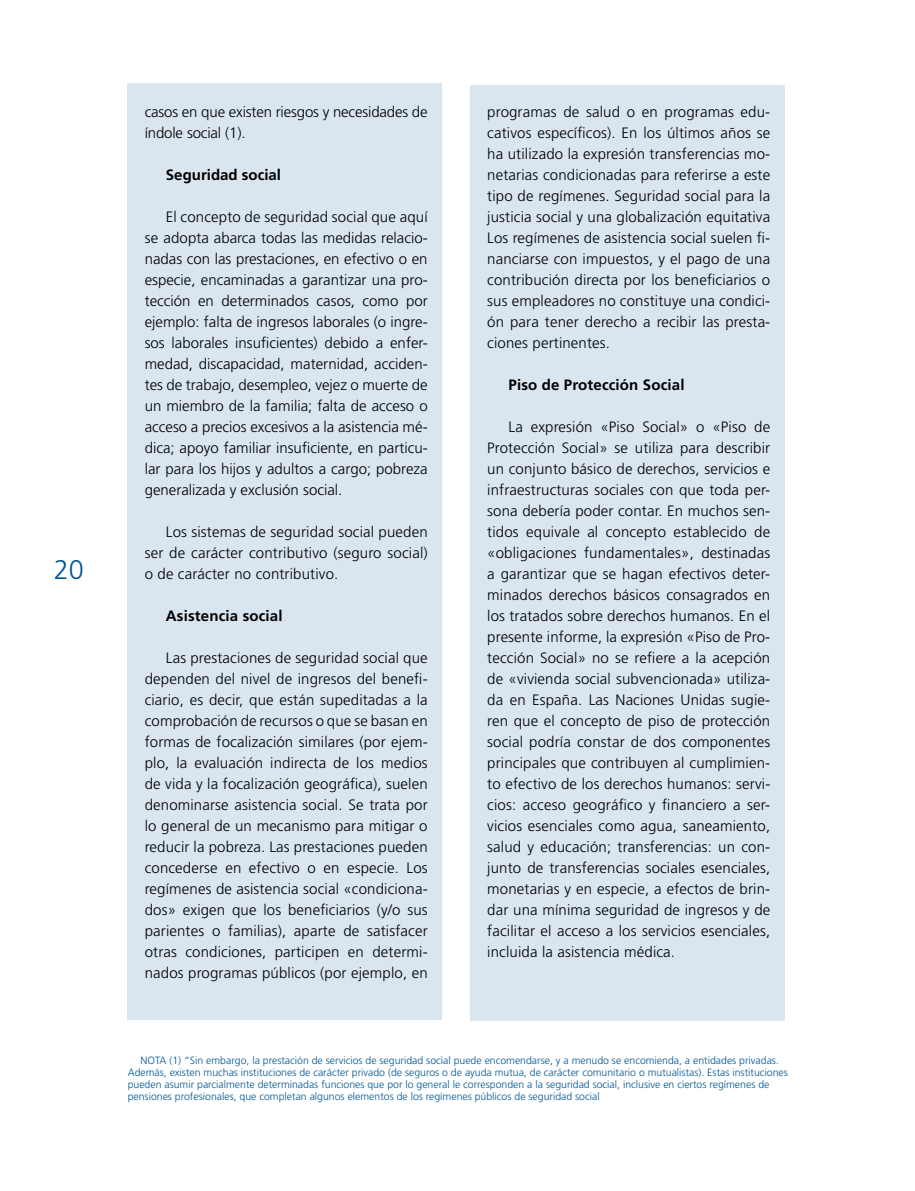
<style>
.page{position:relative;width:915px;height:1191px;background:#fff}
.page>*{position:absolute;margin:0;border:0;box-sizing:border-box;transform-origin:0 0}
.t1{font:300 27px "Frutiger";color:#005596}
.t2{font:300 15px/21px "Frutiger";letter-spacing:.01em;color:#000;text-align:justify}
.t3{font:300 15px/21px "Frutiger";letter-spacing:-.01em;color:#000}
.t4{font:700 15px "Frutiger";letter-spacing:.01em;color:#000}
.t5{font:300 10.5px/12px "Frutiger";color:#005596}
</style>
<div class="page">
<div style="left:470px;top:85px;width:314px;height:935px;background:#d9e5ef"></div>
<div style="left:128px;top:84px;width:313px;height:936px;background:#d9e5ef"></div>
<h1 class="t1" style="left:54px;top:554px;width:32px">20</h1>
<p class="t3" style="left:145px;top:102px;width:284px">casos en que existen riesgos y necesidades de índole social (1).</p>
<p class="t4" style="left:166px;top:166px;width:117px">Seguridad social</p>
<p class="t2" style="left:145px;top:207px;width:284px;text-indent:21px">El concepto de seguridad social que aquí se adopta abarca todas las medidas relacio&shy;nadas con las prestaciones, en efectivo o en especie, encaminadas a garantizar una pro&shy;tección en determinados casos, como por ejemplo: falta de ingresos laborales (o ingre&shy;sos laborales insuficientes) debido a enfer&shy;medad, discapacidad, maternidad, acciden&shy;tes de trabajo, desempleo, vejez o muerte de un miembro de la familia; falta de acceso o acceso a precios excesivos a la asistencia mé&shy;dica; apoyo familiar insuficiente, en particu&shy;lar para los hijos y adultos a cargo; pobreza generalizada y exclusión social.</p>
<p class="t2" style="left:145px;top:522px;width:284px;text-indent:21px">Los sistemas de seguridad social pueden ser de carácter contributivo (seguro social) o de carácter no contributivo.</p>
<p class="t4" style="left:166px;top:607px;width:118px">Asistencia social</p>
<p class="t2" style="left:145px;top:648px;width:284px;text-indent:21px">Las prestaciones de seguridad social que dependen del nivel de ingresos del benefi&shy;ciario, es decir, que están supeditadas a la comprobación de recursos o que se basan en formas de focalización similares (por ejem&shy;plo, la evaluación indirecta de los medios de vida y la focalización geográfica), suelen denominarse asistencia social. Se trata por lo general de un mecanismo para mitigar o reducir la pobreza. Las prestaciones pueden concederse en efectivo o en especie. Los regímenes de asistencia social «condiciona&shy;dos» exigen que los beneficiarios (y/o sus parientes o familias), aparte de satisfacer otras condiciones, participen en determi&shy;nados programas públicos (por ejemplo, en</p>
<p class="t2" style="left:487px;top:102px;width:284px">programas de salud o en programas edu&shy;cativos específicos). En los últimos años se ha utilizado la expresión transferencias mo&shy;netarias condicionadas para referirse a este tipo de regímenes. Seguridad social para la justicia social y una globalización equitativa Los regímenes de asistencia social suelen fi&shy;nanciarse con impuestos, y el pago de una contribución directa por los beneficiarios o sus empleadores no constituye una condici&shy;ón para tener derecho a recibir las presta&shy;ciones pertinentes.</p>
<p class="t4" style="left:508px;top:376px;width:177px">Piso de Protección Social</p>
<p class="t2" style="left:487px;top:417px;width:284px;text-indent:21px">La expresión «Piso Social» o «Piso de Protección Social» se utiliza para describir un conjunto básico de derechos, servicios e infraestructuras sociales con que toda per&shy;sona debería poder contar. En muchos sen&shy;tidos equivale al concepto establecido de «obligaciones fundamentales», destinadas a garantizar que se hagan efectivos deter&shy;minados derechos básicos consagrados en los tratados sobre derechos humanos. En el presente informe, la expresión «Piso de Pro&shy;tección Social» no se refiere a la acepción de «vivienda social subvencionada» utiliza&shy;da en España. Las Naciones Unidas sugie&shy;ren que el concepto de piso de protección social podría constar de dos componentes principales que contribuyen al cumplimien&shy;to efectivo de los derechos humanos: servi&shy;cios: acceso geográfico y financiero a ser&shy;vicios esenciales como agua, saneamiento, salud y educación; transferencias: un con&shy;junto de transferencias sociales esenciales, monetarias y en especie, a efectos de brin&shy;dar una mínima seguridad de ingresos y de facilitar el acceso a los servicios esenciales, incluida la asistencia médica.</p>
<p class="t5" style="left:128px;top:1054px;width:661px;text-indent:13px">NOTA (1) “Sin embargo, la prestación de servicios de seguridad social puede encomendarse, y a menudo se encomienda, a entidades privadas.<br>Además, existen muchas instituciones de carácter privado (de seguros o de ayuda mutua, de carácter comunitario o mutualistas). Estas instituciones pueden asumir parcialmente determinadas funciones que por lo general le corresponden a la seguridad social, inclusive en ciertos regímenes de pensiones profesionales, que completan algunos elementos de los regímenes públicos de seguridad social</p>
</div>
